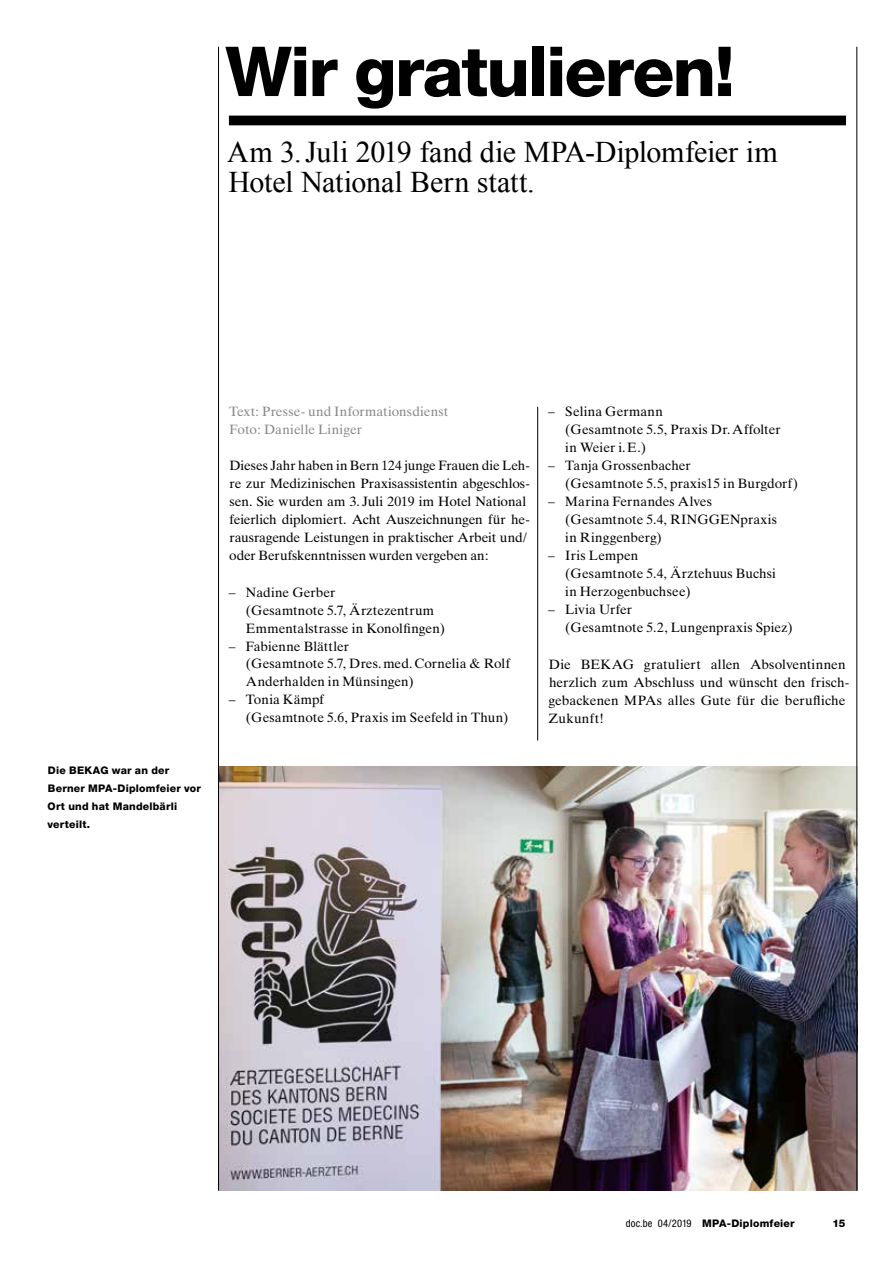
<style>
.page{position:relative;width:893px;height:1263px;background:#fff}
.page>*{position:absolute;margin:0;border:0;box-sizing:border-box;transform-origin:0 0}
.t1{font:800 69px "Helvetica Neue LT Std";letter-spacing:-.03em;color:#000}
.t2{font:30px/30px "Times New Roman";letter-spacing:-.01em;color:#000}
.t3{font:13.5px/18px "Times Ten";letter-spacing:.005em;color:#000}
.t4{font:13.5px/18px "Times Ten";letter-spacing:.005em;color:#878988}
.t5{font:800 10.5px/18px "Helvetica Neue LT Std";letter-spacing:.02em;color:#000}
.s1{font-weight:400;font-stretch:condensed}
</style>
<div class="page">
<hr style="left:537px;top:407px;width:1px;height:333px;background:#000">
<img style="left:219px;top:767px;width:638px;height:423px">
<hr style="left:857px;top:47px;width:1px;height:1143px;background:#000">
<hr style="left:218px;top:47px;width:1px;height:1143px;background:#000">
<div style="left:229px;top:116px;width:617px;height:9px;background:#000"></div>
<h1 class="t1" style="left:225px;top:30px;width:511px">Wir gratulieren!</h1>
<h2 class="t2" style="left:227px;top:136px;width:552px">Am 3.Juli 2019 fand die MPA-Diplomfeier im<br>Hotel National Bern statt.</h2>
<p class="t5" style="left:48px;top:761px;width:155px">Die BEKAG war an der<br>Berner MPA-Diplomfeier vor<br>Ort und hat Mandelbärli verteilt.</p>
<p class="t4" style="left:229px;top:403px;width:221px">Text: Presse- und Informationsdienst<br>Foto: Danielle Liniger</p>
<p class="t3" style="left:229px;top:457px;width:302px">Dieses Jahr haben in Bern 124 junge Frauen die Leh&shy;re zur Medizinischen Praxisassistentin abgeschlos&shy;sen. Sie wurden am 3. Juli 2019 im Hotel National feierlich diplomiert. Acht Auszeichnungen für he&shy;rausragende Leistungen in praktischer Arbeit und/ oder Berufskenntnissen wurden vergeben an:</p>
<p class="t3" style="left:246px;top:583px;width:200px;text-indent:-17px">– Nadine Gerber<br>(Gesamtnote 5.7, Ärztezentrum<br>Emmentalstrasse in Konolfingen)</p>
<p class="t3" style="left:246px;top:637px;width:266px;text-indent:-17px">– Fabienne Blättler<br>(Gesamtnote 5.7, Dres.med.Cornelia &amp; Rolf<br>Anderhalden in Münsingen)</p>
<p class="t3" style="left:246px;top:691px;width:264px;text-indent:-17px">– Tonia Kämpf<br>(Gesamtnote 5.6, Praxis im Seefeld in Thun)</p>
<p class="t3" style="left:565px;top:403px;width:217px;text-indent:-17px">– Selina Germann<br>(Gesamtnote 5.5, Praxis Dr.Affolter in Weier i.E.)</p>
<p class="t3" style="left:565px;top:457px;width:234px;text-indent:-17px">– Tanja Grossenbacher<br>(Gesamtnote 5.5, praxis15 in Burgdorf)</p>
<p class="t3" style="left:565px;top:493px;width:213px;text-indent:-17px">– Marina Fernandes Alves (Gesamtnote 5.4, RINGGENpraxis in Ringgenberg)</p>
<p class="t3" style="left:565px;top:547px;width:212px;text-indent:-17px">– Iris Lempen<br>(Gesamtnote 5.4, Ärztehuus Buchsi in Herzogenbuchsee)</p>
<p class="t3" style="left:565px;top:601px;width:229px;text-indent:-17px">– Livia Urfer<br>(Gesamtnote 5.2, Lungenpraxis Spiez)</p>
<p class="t3" style="left:548px;top:655px;width:302px">Die BEKAG gratuliert allen Absolventinnen herzlich zum Abschluss und wünscht den frisch&shy;gebackenen MPAs alles Gute für die berufliche Zukunft!</p>
<p class="t5" style="left:626px;top:1214px;width:170px"><span class="s1">doc.be 04/2019</span> MPA-Diplomfeier</p>
<p class="t5" style="left:833px;top:1214px;width:14px">15</p>
</div>
